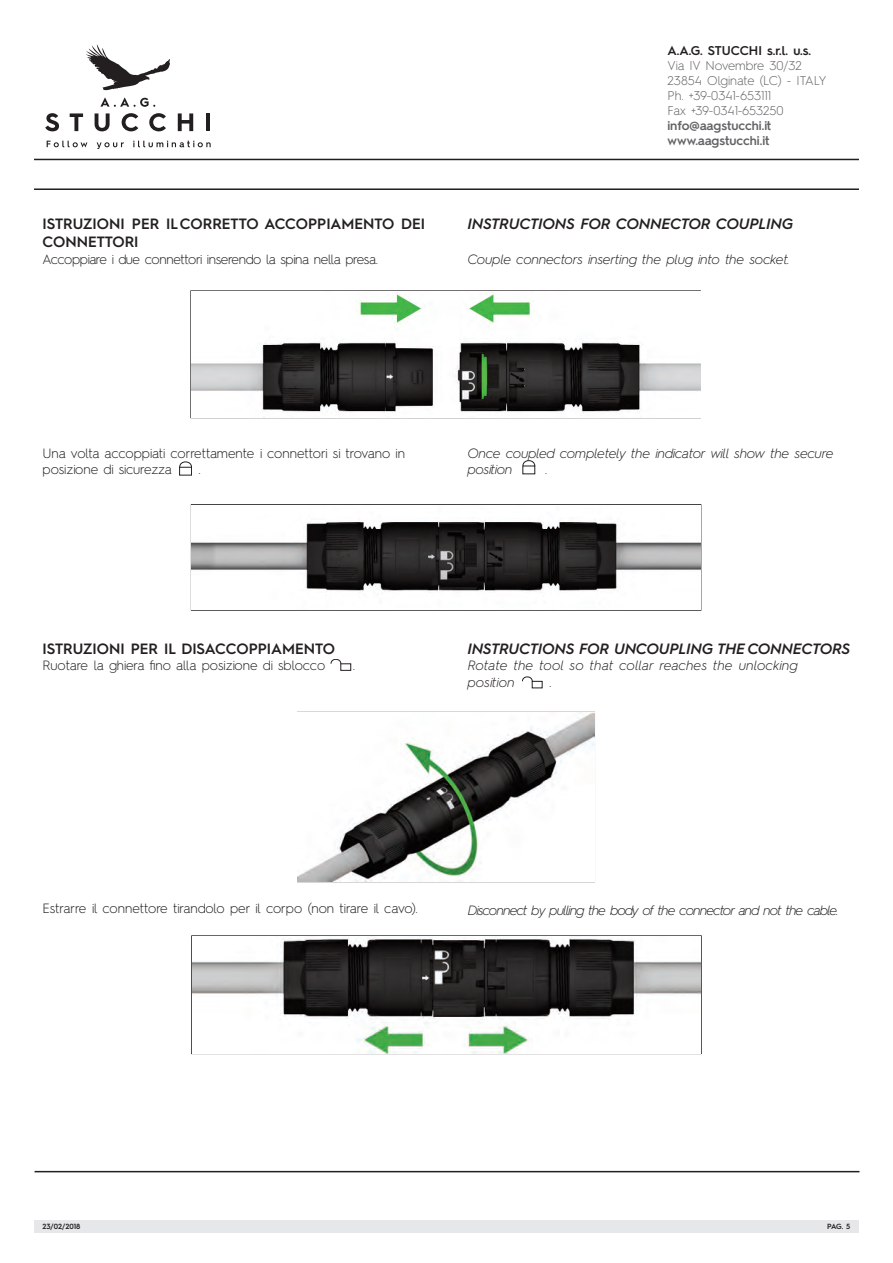
<style>
.page{position:relative;width:893px;height:1263px;background:#fff}
.page>*{position:absolute;margin:0;border:0;box-sizing:border-box;transform-origin:0 0}
.t1{font:600 15px/18px "Hurme Geometric Sans 2";color:#231f20}
.t2{font:italic 600 15px "Hurme Geometric Sans 2";color:#231f20}
.t3{font:300 13.5px/16.2px "Hurme Geometric Sans 2";letter-spacing:-.015em;color:#231f20}
.t4{font:italic 300 13.5px/16.2px "Hurme Geometric Sans 2";color:#231f20}
.t5{font:italic 300 13.5px "Hurme Geometric Sans 2";letter-spacing:-.05em;color:#231f20}
.t6{font:italic 300 13.5px/16.2px "Hurme Geometric Sans 2";letter-spacing:.025em;color:#231f20}
.t7{font:300 12.75px/15px "Hurme Geometric Sans 2";color:#636366}
.t8{font:600 12.75px/15px "Hurme Geometric Sans 2";color:#636366}
.t9{font:600 12.75px "Hurme Geometric Sans 2";color:#231f20}
.t10{font:600 7.5px "Hurme Geometric Sans 2";color:#231f20}
</style>
<div class="page">
<div style="left:532px;top:681px;width:10px;height:7px;border:1px solid #231f20"></div>
<svg style="left:522px;top:676px;width:11px;height:6px"></svg>
<svg style="left:522px;top:460px;width:13px;height:7px"></svg>
<div style="left:340px;top:663px;width:11px;height:8px;border:1px solid #231f20"></div>
<svg style="left:331px;top:659px;width:10px;height:5px"></svg>
<div style="left:179px;top:467px;width:13px;height:8px;border:1px solid #231f20"></div>
<svg style="left:179px;top:461px;width:13px;height:7px"></svg>
<svg style="left:45px;top:113px;width:14px;height:18px"></svg>
<svg style="left:70px;top:113px;width:13px;height:18px"></svg>
<svg style="left:95px;top:113px;width:15px;height:18px"></svg>
<svg style="left:122px;top:113px;width:16px;height:18px"></svg>
<svg style="left:149px;top:113px;width:17px;height:18px"></svg>
<svg style="left:178px;top:113px;width:15px;height:18px"></svg>
<hr style="left:206px;top:113px;width:4px;height:18px;background:#231f20">
<svg style="left:100px;top:97px;width:55px;height:10px"></svg>
<svg style="left:86px;top:45px;width:84px;height:45px"></svg>
<svg style="left:47px;top:141px;width:40px;height:6px"></svg>
<svg style="left:97px;top:142px;width:27px;height:7px"></svg>
<svg style="left:133px;top:141px;width:78px;height:6px"></svg>
<hr style="left:34px;top:159px;width:825px;height:1px;background:#231f20">
<hr style="left:34px;top:188px;width:825px;height:2px;background:#231f20">
<div style="left:34px;top:1220px;width:825px;height:13px;background:#e6e7e9"></div>
<img style="left:191px;top:294px;width:509px;height:119px">
<div style="left:191px;top:504px;width:510px;height:107px;border:1px solid #231f20"></div>
<img style="left:192px;top:505px;width:508px;height:105px">
<img style="left:298px;top:713px;width:296px;height:168px">
<div style="left:191px;top:935px;width:511px;height:119px;border:1px solid #231f20"></div>
<img style="left:192px;top:936px;width:509px;height:117px">
<hr style="left:35px;top:1171px;width:824px;height:1px;background:#231f20">
<p class="t1" style="left:43px;top:216px;width:384px">ISTRUZIONI PER IL CORRETTO ACCOPPIAMENTO DEI<br>CONNETTORI</p>
<p class="t3" style="left:43px;top:252px;width:337px">Accoppiare i due connettori inserendo la spina nella presa.</p>
<p class="t9" style="left:668px;top:46px;width:145px">A.A.G. STUCCHI s.r.l. u.s.</p>
<p class="t7" style="left:668px;top:59px;width:160px">Via IV Novembre 30/32<br>23854 Olginate (LC) - ITALY<br>Ph. +39-0341-653111<br>Fax +39-0341-653250</p>
<p class="t8" style="left:668px;top:119px;width:105px">info@aagstucchi.it www.aagstucchi.it</p>
<p class="t2" style="left:468px;top:218px;width:327px">INSTRUCTIONS FOR CONNECTOR COUPLING</p>
<p class="t4" style="left:468px;top:252px;width:324px">Couple connectors inserting the plug into the socket.</p>
<p class="t3" style="left:43px;top:446px;width:364px">Una volta accoppiati correttamente i connettori si trovano in posizione di sicurezza</p>
<p class="t3" style="left:199px;top:463px;width:4px">.</p>
<p class="t4" style="left:468px;top:446px;width:367px">Once coupled completely the indicator will show the secure position</p>
<p class="t4" style="left:546px;top:463px;width:4px">.</p>
<p class="t1" style="left:43px;top:641px;width:294px">ISTRUZIONI PER IL DISACCOPPIAMENTO</p>
<p class="t3" style="left:43px;top:659px;width:284px">Ruotare la ghiera fino alla posizione di sblocco</p>
<p class="t3" style="left:353px;top:659px;width:4px">.</p>
<p class="t2" style="left:468px;top:643px;width:384px">INSTRUCTIONS FOR UNCOUPLING THE CONNECTORS</p>
<p class="t6" style="left:468px;top:659px;width:332px">Rotate the tool so that collar reaches the unlocking position</p>
<p class="t4" style="left:550px;top:675px;width:4px">.</p>
<p class="t3" style="left:43px;top:901px;width:377px">Estrarre il connettore tirandolo per il corpo (non tirare il cavo).</p>
<p class="t5" style="left:468px;top:906px;width:372px">Disconnect by pulling the body of the connector and not the cable.</p>
<p class="t10" style="left:43px;top:1224px;width:39px">23/02/2018</p>
<p class="t10" style="left:827px;top:1224px;width:25px">PAG. 5</p>
</div>
